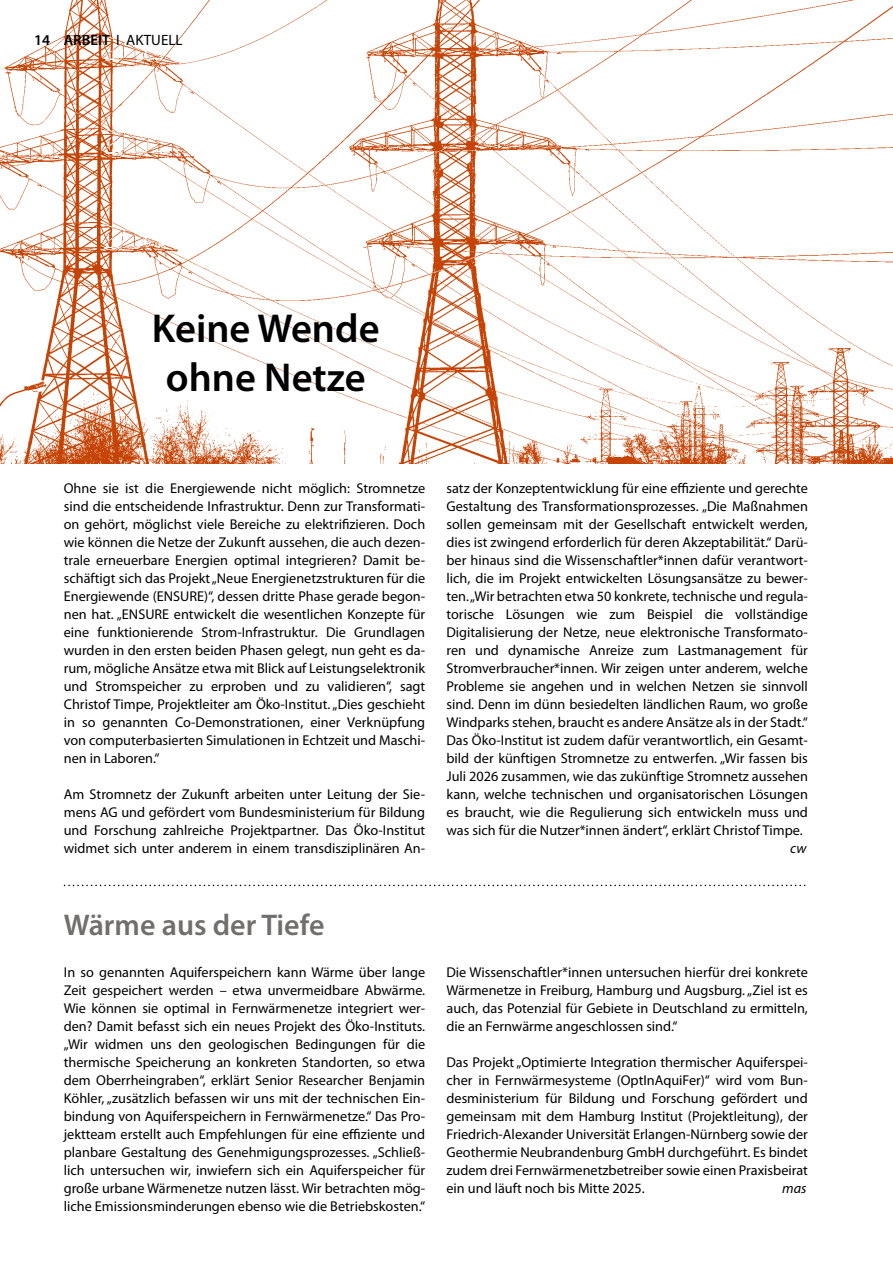
<style>
.page{position:relative;width:893px;height:1263px;background:#fff}
.page>*{position:absolute;margin:0;border:0;box-sizing:border-box;transform-origin:0 0}
.t1{font:600 40.5px/48.6px "Myriad Pro";color:#000;text-align:center}
.t2{font:600 30px "Myriad Pro";color:#706f6e}
.t3{font:600 15px "Myriad Pro";color:#000}
.t4{font:14.25px/18px "Myriad Pro";color:#000;text-align:justify}
.t5{font:italic 14.25px "Myriad Pro";color:#000}
.s1{font-weight:400}
</style>
<div class="page">
<img style="left:0;top:0;width:893px;height:464px">
<svg style="left:64px;top:885px;width:741px;height:1px"></svg>
<p class="t3" style="left:34px;top:31px;width:150px">14 ARBEIT <span class="s1">I AKTUELL</span></p>
<h1 class="t1" style="left:152px;top:303px;width:229px">Keine Wende ohne Netze</h1>
<p class="t4" style="left:64px;top:479px;width:363px">Ohne sie ist die Energiewende nicht möglich: Stromnetze sind die entscheidende Infrastruktur. Denn zur Transformati&shy;on gehört, möglichst viele Bereiche zu elektrifizieren. Doch wie können die Netze der Zukunft aussehen, die auch dezen&shy;trale erneuerbare Energien optimal integrieren? Damit be&shy;schäftigt sich das Projekt „Neue Energienetzstrukturen für die Energiewende (ENSURE)“, dessen dritte Phase gerade begon&shy;nen hat. „ENSURE entwickelt die wesentlichen Konzepte für eine funktionierende Strom-Infrastruktur. Die Grundlagen wurden in den ersten beiden Phasen gelegt, nun geht es da&shy;rum, mögliche Ansätze etwa mit Blick auf Leistungselektronik und Stromspeicher zu erproben und zu validieren“, sagt Christof Timpe, Projektleiter am Öko-Institut. „Dies geschieht in so genannten Co-Demonstrationen, einer Verknüpfung von computerbasierten Simulationen in Echtzeit und Maschi&shy;nen in Laboren.“</p>
<p class="t4" style="left:64px;top:785px;width:363px">Am Stromnetz der Zukunft arbeiten unter Leitung der Sie&shy;mens AG und gefördert vom Bundesministerium für Bildung und Forschung zahlreiche Projektpartner. Das Öko-Institut widmet sich unter anderem in einem transdisziplinären An-</p>
<p class="t4" style="left:446px;top:479px;width:363px">satz der Konzeptentwicklung für eine effiziente und gerechte Gestaltung des Transformationsprozesses. „Die Maßnahmen sollen gemeinsam mit der Gesellschaft entwickelt werden, dies ist zwingend erforderlich für deren Akzeptabilität.“ Darü&shy;ber hinaus sind die Wissenschaftler*innen dafür verantwort&shy;lich, die im Projekt entwickelten Lösungsansätze zu bewer&shy;ten. „Wir betrachten etwa 50 konkrete, technische und regula&shy;torische Lösungen wie zum Beispiel die vollständige Digitalisierung der Netze, neue elektronische Transformato&shy;ren und dynamische Anreize zum Lastmanagement für Stromverbraucher*innen. Wir zeigen unter anderem, welche Probleme sie angehen und in welchen Netzen sie sinnvoll sind. Denn im dünn besiedelten ländlichen Raum, wo große Windparks stehen, braucht es andere Ansätze als in der Stadt.“ Das Öko-Institut ist zudem dafür verantwortlich, ein Gesamt&shy;bild der künftigen Stromnetze zu entwerfen. „Wir fassen bis Juli 2026 zusammen, wie das zukünftige Stromnetz aussehen kann, welche technischen und organisatorischen Lösungen es braucht, wie die Regulierung sich entwickeln muss und was sich für die Nutzer*innen ändert“, erklärt Christof Timpe.</p>
<p class="t5" style="left:790px;top:839px;width:18px">cw</p>
<h2 class="t2" style="left:64px;top:906px;width:262px">Wärme aus der Tiefe</h2>
<p class="t4" style="left:64px;top:963px;width:363px">In so genannten Aquiferspeichern kann Wärme über lange Zeit gespeichert werden – etwa unvermeidbare Abwärme.<br>Wie können sie optimal in Fernwärmenetze integriert wer&shy;den? Damit befasst sich ein neues Projekt des Öko-Instituts. „Wir widmen uns den geologischen Bedingungen für die thermische Speicherung an konkreten Standorten, so etwa dem Oberrheingraben“, erklärt Senior Researcher Benjamin Köhler, „zusätzlich befassen wir uns mit der technischen Ein&shy;bindung von Aquiferspeichern in Fernwärmenetze.“ Das Pro&shy;jektteam erstellt auch Empfehlungen für eine effiziente und planbare Gestaltung des Genehmigungsprozesses. „Schließ&shy;lich untersuchen wir, inwiefern sich ein Aquiferspeicher für große urbane Wärmenetze nutzen lässt. Wir betrachten mög&shy;liche Emissionsminderungen ebenso wie die Betriebskosten.“</p>
<p class="t4" style="left:446px;top:963px;width:363px">Die Wissenschaftler*innen untersuchen hierfür drei konkrete Wärmenetze in Freiburg, Hamburg und Augsburg. „Ziel ist es auch, das Potenzial für Gebiete in Deutschland zu ermitteln, die an Fernwärme angeschlossen sind.“</p>
<p class="t4" style="left:446px;top:1053px;width:363px">Das Projekt „Optimierte Integration thermischer Aquiferspei&shy;cher in Fernwärmesysteme (OptInAquiFer)“ wird vom Bun&shy;desministerium für Bildung und Forschung gefördert und gemeinsam mit dem Hamburg Institut (Projektleitung), der Friedrich-Alexander Universität Erlangen-Nürnberg sowie der Geothermie Neubrandenburg GmbH durchgeführt. Es bindet zudem drei Fernwärmenetzbetreiber sowie einen Praxisbeirat ein und läuft noch bis Mitte 2025.</p>
<p class="t5" style="left:782px;top:1179px;width:26px">mas</p>
</div>
